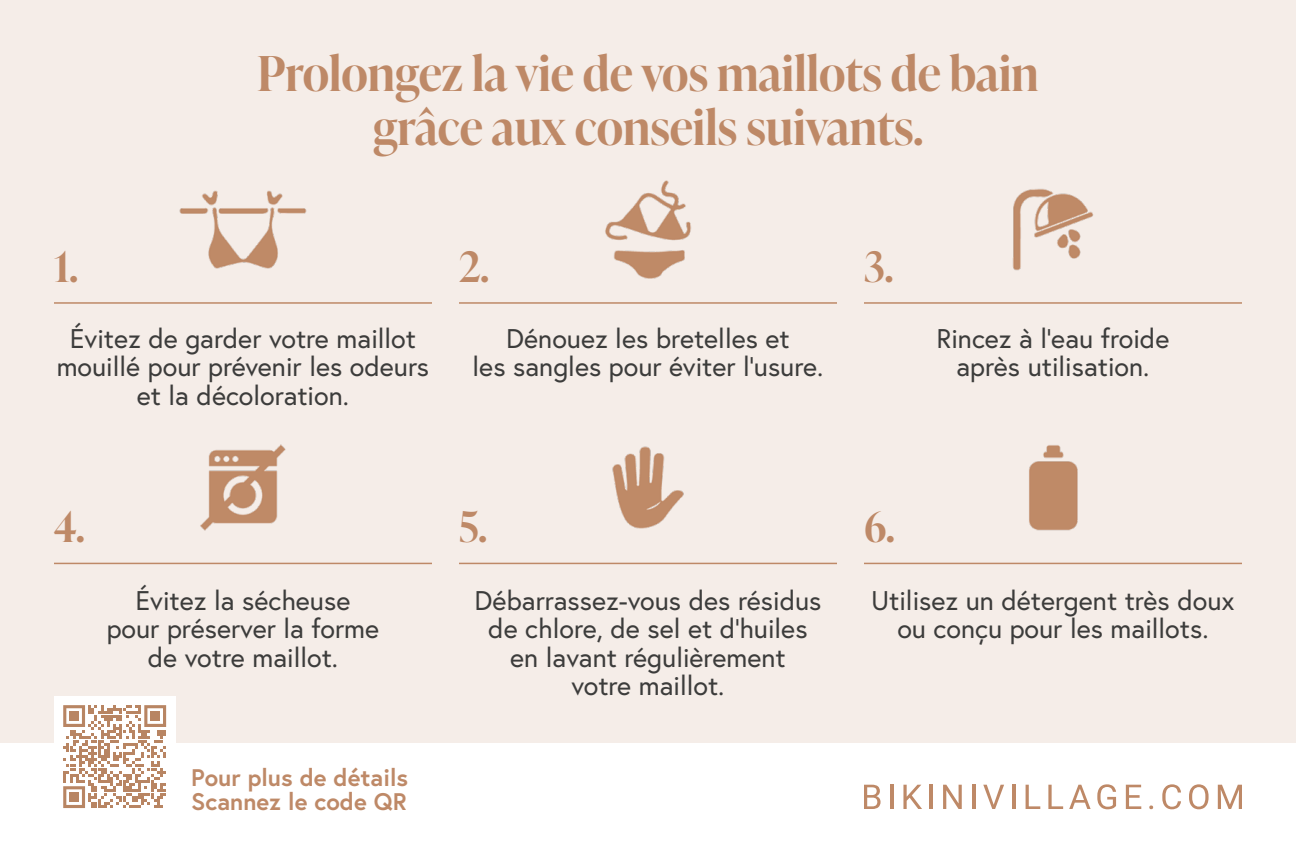
<style>
.page{position:relative;width:1296px;height:864px;background:#fff}
.page>*{position:absolute;margin:0;border:0;box-sizing:border-box;transform-origin:0 0}
.t1{font:600 48px/54px "Ivy Presto Display";color:#be8967;text-align:center}
.t2{font:600 42px "Ivy Presto Display";color:#be8967}
.t3{font:27px/28.5px "Europa";color:#3c3c3b;text-align:center}
.t4{font:700 24px/24px "Europa";color:#be8967}
</style>
<div class="page">
<div style="left:0;top:0;width:1296px;height:742px;background:#f5ede8"></div>
<svg style="left:864px;top:785px;width:17px;height:24px"></svg>
<hr style="left:890px;top:785px;width:3px;height:24px;background:#be8967">
<svg style="left:903px;top:785px;width:19px;height:24px"></svg>
<hr style="left:930px;top:785px;width:3px;height:24px;background:#be8967">
<svg style="left:943px;top:785px;width:19px;height:24px"></svg>
<hr style="left:972px;top:785px;width:3px;height:24px;background:#be8967">
<svg style="left:983px;top:785px;width:21px;height:24px"></svg>
<hr style="left:1012px;top:785px;width:3px;height:24px;background:#be8967">
<svg style="left:1026px;top:785px;width:14px;height:24px"></svg>
<svg style="left:1048px;top:785px;width:15px;height:24px"></svg>
<svg style="left:1069px;top:785px;width:22px;height:24px"></svg>
<svg style="left:1097px;top:784px;width:19px;height:25px"></svg>
<svg style="left:1126px;top:785px;width:15px;height:24px"></svg>
<svg style="left:1149px;top:806px;width:4px;height:3px"></svg>
<svg style="left:1162px;top:784px;width:19px;height:25px"></svg>
<svg style="left:1189px;top:784px;width:20px;height:25px"></svg>
<svg style="left:1218px;top:785px;width:24px;height:24px"></svg>
<hr style="left:54px;top:302px;width:378px;height:2px;background:#be8967">
<hr style="left:54px;top:563px;width:378px;height:1px;background:#be8967">
<hr style="left:459px;top:302px;width:378px;height:2px;background:#be8967">
<hr style="left:459px;top:563px;width:378px;height:1px;background:#be8967">
<hr style="left:864px;top:302px;width:378px;height:2px;background:#be8967">
<hr style="left:864px;top:563px;width:378px;height:1px;background:#be8967">
<img style="left:573px;top:180px;width:150px;height:124px">
<img style="left:978px;top:188px;width:150px;height:116px">
<img style="left:612px;top:446px;width:72px;height:83px">
<img style="left:1029px;top:445px;width:49px;height:86px">
<img style="left:200px;top:444px;width:86px;height:87px">
<img style="left:168px;top:190px;width:150px;height:114px">
<div style="left:54px;top:696px;width:121px;height:121px;background:#fff"></div>
<svg style="left:63px;top:705px;width:103px;height:103px"></svg>
<h2 class="t2" style="left:54px;top:236px;width:25px">1.</h2>
<h1 class="t1" style="left:257px;top:45px;width:783px">Prolongez la vie de vos maillots de bain grâce aux conseils suivants.</h1>
<h2 class="t2" style="left:459px;top:236px;width:32px">2.</h2>
<h2 class="t2" style="left:864px;top:236px;width:31px">3.</h2>
<p class="t3" style="left:57px;top:323px;width:374px">Évitez de garder votre maillot mouillé pour prévenir les odeurs et la décoloration.</p>
<p class="t3" style="left:473px;top:323px;width:352px">Dénouez les bretelles et<br>les sangles pour éviter l’usure.</p>
<h2 class="t2" style="left:54px;top:496px;width:32px">4.</h2>
<p class="t3" style="left:107px;top:586px;width:274px">Évitez la sécheuse pour préserver la forme de votre maillot.</p>
<p class="t4" style="left:191px;top:765px;width:218px">Pour plus de détails<br>Scannez le code QR</p>
<h2 class="t2" style="left:459px;top:496px;width:30px">5.</h2>
<p class="t3" style="left:474px;top:586px;width:349px">Débarrassez-vous des résidus de chlore, de sel et d’huiles en lavant régulièrement<br>votre maillot.</p>
<p class="t3" style="left:936px;top:324px;width:234px">Rincez à l’eau froide après utilisation.</p>
<h2 class="t2" style="left:864px;top:496px;width:32px">6.</h2>
<p class="t3" style="left:871px;top:586px;width:365px">Utilisez un détergent très doux ou conçu pour les maillots.</p>
</div>
